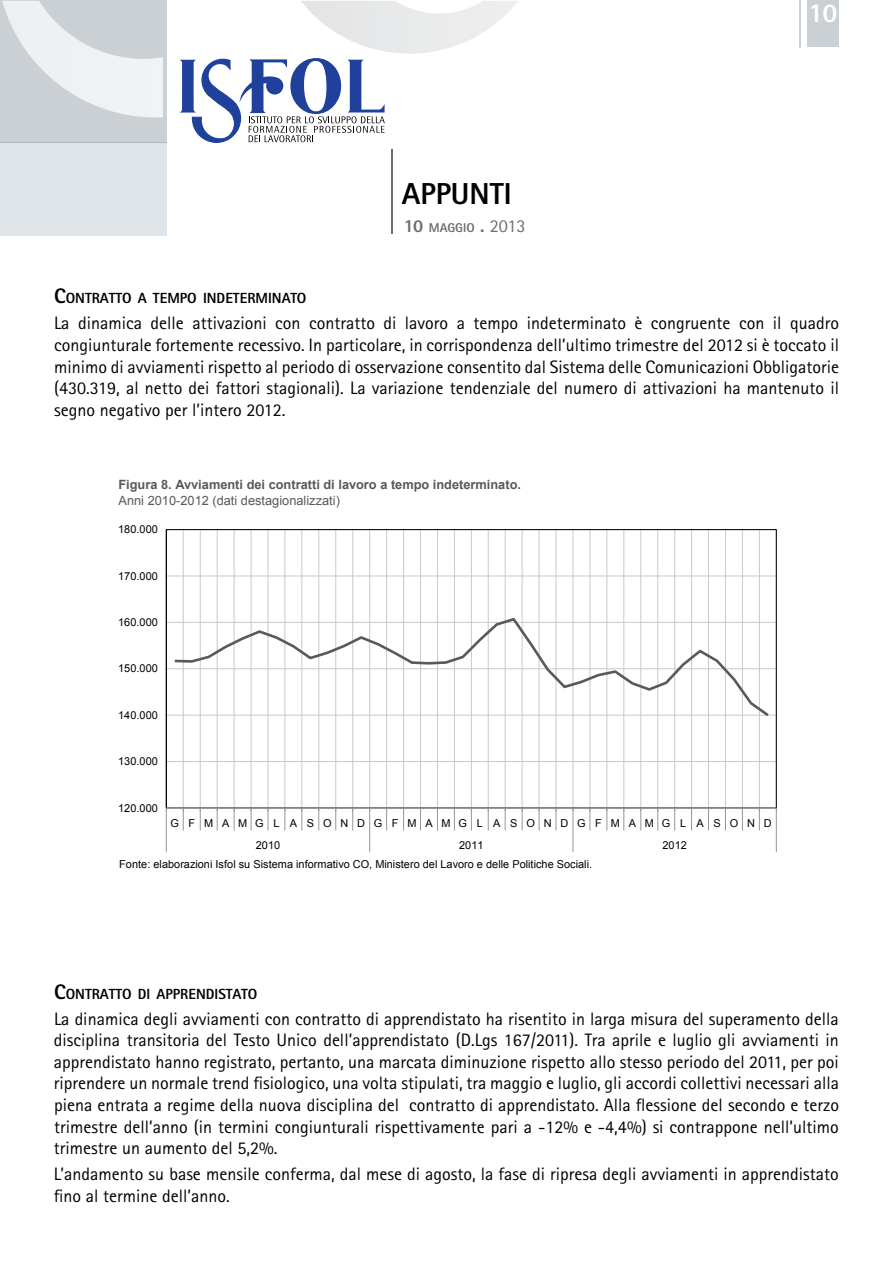
<style>
.page{position:relative;width:893px;height:1263px;background:#fff}
.page>*{position:absolute;margin:0;border:0;box-sizing:border-box;transform-origin:0 0}
.t1{font:800 30.3px "Rotis Sans Serif";color:#000}
.t2{font:800 27px "Rotis Sans Serif";color:#fff}
.t3{font:18px/21.6px "Rotis Sans Serif";color:#000;text-align:justify}
.t4{font:800 14.7px "Rotis Sans Serif";color:#000}
.t5{font:700 12.75px "Arial";color:#58595b}
.t6{font:12.75px "Arial";color:#58595b}
.t7{font:800 12.75px "Rotis Sans Serif";color:#6a6d71}
.t8{font:10.95px "Arial";letter-spacing:.005em;color:#000}
.t9{font:10.95px/21.6px "Arial";letter-spacing:.825em;color:#000}
.s1{font-size:18.15px}
.s2{font-weight:400;font-size:18.15px}
.s3{font-size:21px}
</style>
<div class="page">
<div style="left:0;top:0;width:167px;height:143px;background:#cbd0d4"></div>
<div style="left:0;top:143px;width:167px;height:93px;background:#dfe4e8"></div>
<hr style="left:391px;top:149px;width:2px;height:85px;background:#6a6d71">
<svg style="left:2px;top:1px;width:516px;height:116px"></svg>
<hr style="left:799px;top:0;width:2px;height:48px;background:#cbd0d4">
<div style="left:807px;top:0;width:32px;height:47px;background:#cbd0d4"></div>
<svg style="left:180px;top:58px;width:205px;height:85px"></svg>
<hr style="left:166px;top:761px;width:610px;height:1px;background:#c7c9cb">
<hr style="left:166px;top:715px;width:610px;height:1px;background:#c7c9cb">
<hr style="left:166px;top:668px;width:610px;height:1px;background:#c7c9cb">
<hr style="left:166px;top:622px;width:610px;height:1px;background:#c7c9cb">
<hr style="left:166px;top:576px;width:610px;height:1px;background:#c7c9cb">
<hr style="left:183px;top:530px;width:1px;height:278px;background:#c7c9cb">
<hr style="left:200px;top:530px;width:1px;height:278px;background:#c7c9cb">
<hr style="left:217px;top:530px;width:1px;height:278px;background:#c7c9cb">
<hr style="left:234px;top:530px;width:1px;height:278px;background:#c7c9cb">
<hr style="left:251px;top:530px;width:1px;height:278px;background:#c7c9cb">
<hr style="left:268px;top:530px;width:1px;height:278px;background:#c7c9cb">
<hr style="left:285px;top:530px;width:1px;height:278px;background:#c7c9cb">
<hr style="left:302px;top:530px;width:1px;height:278px;background:#c7c9cb">
<hr style="left:319px;top:530px;width:1px;height:278px;background:#c7c9cb">
<hr style="left:335px;top:530px;width:1px;height:278px;background:#c7c9cb">
<hr style="left:352px;top:530px;width:1px;height:278px;background:#c7c9cb">
<hr style="left:369px;top:530px;width:1px;height:278px;background:#c7c9cb">
<hr style="left:386px;top:530px;width:1px;height:278px;background:#c7c9cb">
<hr style="left:403px;top:530px;width:1px;height:278px;background:#c7c9cb">
<hr style="left:420px;top:530px;width:1px;height:278px;background:#c7c9cb">
<hr style="left:437px;top:530px;width:1px;height:278px;background:#c7c9cb">
<hr style="left:454px;top:530px;width:1px;height:278px;background:#c7c9cb">
<hr style="left:471px;top:530px;width:1px;height:278px;background:#c7c9cb">
<hr style="left:488px;top:530px;width:1px;height:278px;background:#c7c9cb">
<hr style="left:505px;top:530px;width:1px;height:278px;background:#c7c9cb">
<hr style="left:522px;top:530px;width:1px;height:278px;background:#c7c9cb">
<hr style="left:539px;top:530px;width:1px;height:278px;background:#c7c9cb">
<hr style="left:556px;top:530px;width:1px;height:278px;background:#c7c9cb">
<hr style="left:573px;top:530px;width:1px;height:278px;background:#c7c9cb">
<hr style="left:590px;top:530px;width:1px;height:278px;background:#c7c9cb">
<hr style="left:607px;top:530px;width:1px;height:278px;background:#c7c9cb">
<hr style="left:624px;top:530px;width:1px;height:278px;background:#c7c9cb">
<hr style="left:641px;top:530px;width:1px;height:278px;background:#c7c9cb">
<hr style="left:657px;top:530px;width:1px;height:278px;background:#c7c9cb">
<hr style="left:674px;top:530px;width:1px;height:278px;background:#c7c9cb">
<hr style="left:691px;top:530px;width:1px;height:278px;background:#c7c9cb">
<hr style="left:708px;top:530px;width:1px;height:278px;background:#c7c9cb">
<hr style="left:725px;top:530px;width:1px;height:278px;background:#c7c9cb">
<hr style="left:742px;top:530px;width:1px;height:278px;background:#c7c9cb">
<hr style="left:759px;top:530px;width:1px;height:278px;background:#c7c9cb">
<hr style="left:776px;top:530px;width:1px;height:278px;background:#c7c9cb">
<hr style="left:166px;top:530px;width:1px;height:278px;background:#000">
<hr style="left:166px;top:808px;width:610px;height:1px;background:#949698">
<svg style="left:172px;top:616px;width:599px;height:103px"></svg>
<svg style="left:183px;top:809px;width:1px;height:21px"></svg>
<svg style="left:200px;top:809px;width:1px;height:21px"></svg>
<svg style="left:217px;top:809px;width:1px;height:21px"></svg>
<svg style="left:234px;top:809px;width:1px;height:21px"></svg>
<svg style="left:251px;top:809px;width:1px;height:21px"></svg>
<svg style="left:268px;top:809px;width:1px;height:21px"></svg>
<svg style="left:285px;top:809px;width:1px;height:21px"></svg>
<svg style="left:302px;top:809px;width:1px;height:21px"></svg>
<svg style="left:319px;top:809px;width:1px;height:21px"></svg>
<svg style="left:335px;top:809px;width:1px;height:21px"></svg>
<svg style="left:352px;top:809px;width:1px;height:21px"></svg>
<svg style="left:386px;top:809px;width:1px;height:21px"></svg>
<svg style="left:403px;top:809px;width:1px;height:21px"></svg>
<svg style="left:420px;top:809px;width:1px;height:21px"></svg>
<svg style="left:437px;top:809px;width:1px;height:21px"></svg>
<svg style="left:454px;top:809px;width:1px;height:21px"></svg>
<svg style="left:471px;top:809px;width:1px;height:21px"></svg>
<svg style="left:488px;top:809px;width:1px;height:21px"></svg>
<svg style="left:505px;top:809px;width:1px;height:21px"></svg>
<svg style="left:522px;top:809px;width:1px;height:21px"></svg>
<svg style="left:539px;top:809px;width:1px;height:21px"></svg>
<svg style="left:556px;top:809px;width:1px;height:21px"></svg>
<svg style="left:590px;top:809px;width:1px;height:21px"></svg>
<svg style="left:607px;top:809px;width:1px;height:21px"></svg>
<svg style="left:624px;top:809px;width:1px;height:21px"></svg>
<svg style="left:641px;top:809px;width:1px;height:21px"></svg>
<svg style="left:657px;top:809px;width:1px;height:21px"></svg>
<svg style="left:674px;top:809px;width:1px;height:21px"></svg>
<svg style="left:691px;top:809px;width:1px;height:21px"></svg>
<svg style="left:708px;top:809px;width:1px;height:21px"></svg>
<svg style="left:725px;top:809px;width:1px;height:21px"></svg>
<svg style="left:742px;top:809px;width:1px;height:21px"></svg>
<svg style="left:759px;top:809px;width:1px;height:21px"></svg>
<hr style="left:166px;top:808px;width:1px;height:44px;background:#949698">
<hr style="left:776px;top:808px;width:1px;height:44px;background:#949698">
<hr style="left:369px;top:808px;width:1px;height:44px;background:#949698">
<hr style="left:573px;top:808px;width:1px;height:44px;background:#949698">
<h1 class="t1" style="left:402px;top:175px;width:111px">APPUNTI</h1>
<p class="t7" style="left:404px;top:220px;width:123px"><span class="s1">10</span> MAGGIO <span class="s1">.</span> <span class="s2">2013</span></p>
<h2 class="t2" style="left:808px;top:-5px;width:31px">10</h2>
<p class="t4" style="left:54px;top:289px;width:30px"><span class="s3">C</span>ONTRATT</p>
<p class="t4" style="left:122px;top:289px;width:90px">OATEMPOINDETER</p>
<p class="t4" style="left:256px;top:289px;width:21px">MINAT</p>
<p class="t4" style="left:297px;top:289px;width:11px">O</p>
<p class="t3" style="left:54px;top:312px;width:787px">La dinamica delle attivazioni con contratto di lavoro a tempo indeterminato è congruente con il quadro congiunturale fortemente recessivo. In particolare, in corrispondenza dell’ultimo trimestre del 2012 si è toccato il minimo di avviamenti rispetto al periodo di osservazione consentito dal Sistema delle Comunicazioni Obbligatorie (430.319, al netto dei fattori stagionali). La variazione tendenziale del numero di attivazioni ha mantenuto il segno negativo per l’intero 2012.</p>
<p class="t5" style="left:119px;top:476px;width:404px">Figura 8. Avviamenti dei contratti di lavoro a tempo indeterminato.</p>
<p class="t6" style="left:119px;top:492px;width:223px">Anni 2010-2012 (dati destagionalizzati)</p>
<p class="t8" style="left:118px;top:522px;width:41px">180.000</p>
<p class="t8" style="left:118px;top:569px;width:41px">170.000</p>
<p class="t8" style="left:118px;top:615px;width:41px">160.000</p>
<p class="t8" style="left:118px;top:661px;width:41px">150.000</p>
<p class="t8" style="left:118px;top:708px;width:41px">140.000</p>
<p class="t8" style="left:118px;top:754px;width:41px">130.000</p>
<p class="t8" style="left:118px;top:800px;width:41px">120.000</p>
<p class="t9" style="left:256px;top:813px;width:518px;text-indent:-85px">GFMAMGL ASONDGFMAMGL ASONDGFMAMGL ASOND<br>2010</p>
<p class="t8" style="left:459px;top:838px;width:26px">2011</p>
<p class="t8" style="left:662px;top:838px;width:26px">2012</p>
<p class="t8" style="left:119px;top:856px;width:474px">Fonte: elaborazioni Isfol su Sistema informativo CO, Ministero del Lavoro e delle Politiche Sociali.</p>
<p class="t4" style="left:54px;top:984px;width:30px"><span class="s3">C</span>ONTRATT</p>
<p class="t4" style="left:122px;top:984px;width:44px">ODI APPRENDISTAT</p>
<p class="t4" style="left:248px;top:984px;width:11px">O</p>
<p class="t3" style="left:54px;top:1007px;width:787px">La dinamica degli avviamenti con contratto di apprendistato ha risentito in larga misura del superamento della disciplina transitoria del Testo Unico dell’apprendistato (D.Lgs 167/2011). Tra aprile e luglio gli avviamenti in apprendistato hanno registrato, pertanto, una marcata diminuzione rispetto allo stesso periodo del 2011, per poi riprendere un normale trend fisiologico, una volta stipulati, tra maggio e luglio, gli accordi collettivi necessari alla piena entrata a regime della nuova disciplina del contratto di apprendistato. Alla flessione del secondo e terzo trimestre dell’anno (in termini congiunturali rispettivamente pari a -12% e -4,4%) si contrappone nell’ultimo trimestre un aumento del 5,2%.</p>
<p class="t3" style="left:54px;top:1163px;width:786px">L’andamento su base mensile conferma, dal mese di agosto, la fase di ripresa degli avviamenti in apprendistato fino al termine dell’anno.</p>
</div>
